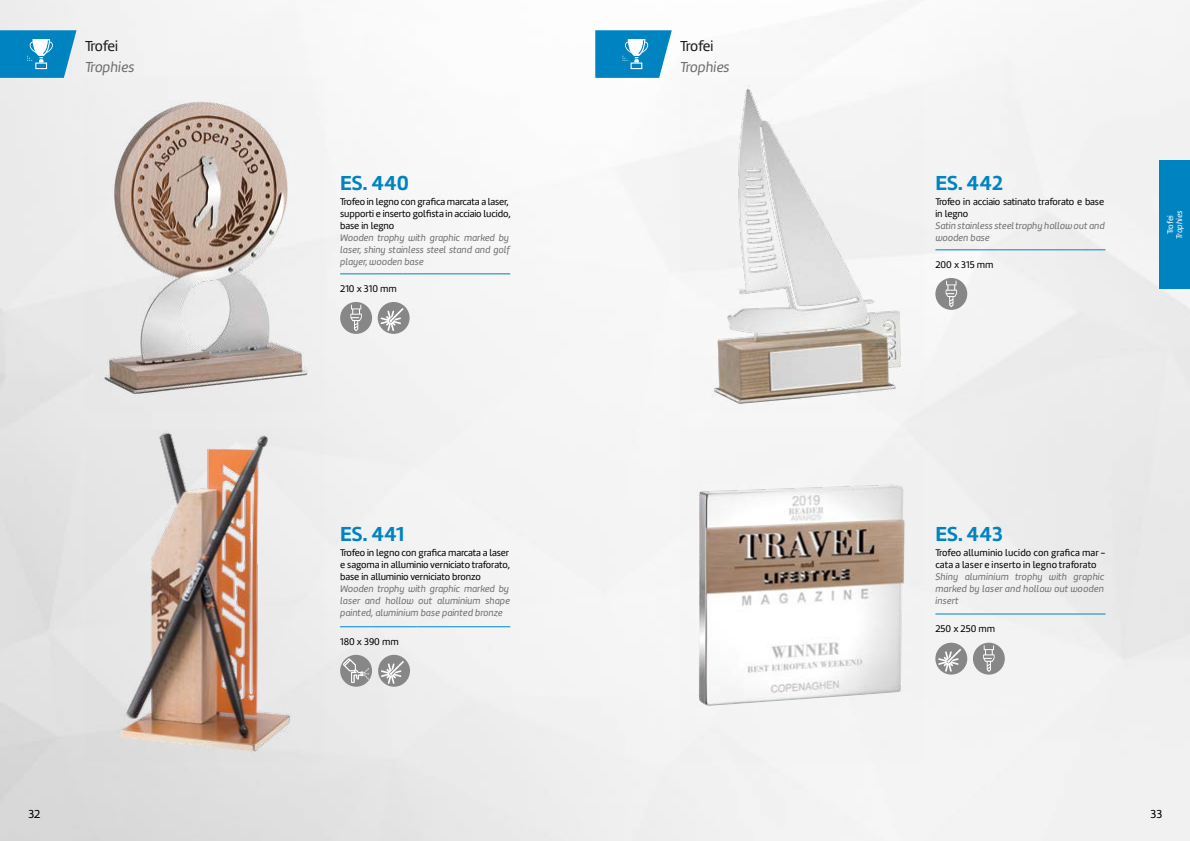
<style>
.page{position:relative;width:1190px;height:841px;background:#fff}
.page>*{position:absolute;margin:0;border:0;box-sizing:border-box;transform-origin:0 0}
.t1{font:21px "Marine UP Bold";color:#0084c1}
.t2{font:15px "Marine Regular Oblicua";color:#706f6f}
.t3{font:15px "Marine UP Regular";letter-spacing:-.04em;color:#1b1b1a}
.t4{font:12px "Marine UP Regular";color:#000}
.t5{font:10px/12px "Marine Regular Oblicua";color:#706f6f;text-align:justify}
.t6{font:10px/12px "Marine UP Regular";letter-spacing:-.01em;color:#000}
.t7{font:10px/12px "Marine UP Regular";letter-spacing:.01em;color:#000}
.t8{font:8.5px "Marine Regular Oblicua";letter-spacing:.01em;color:#fff}
.t9{font:8.5px "Marine UP Regular";letter-spacing:-.015em;color:#fff}
</style>
<div class="page">
<img style="left:0;top:0;width:1190px;height:841px">
<img style="left:85px;top:79px;width:241px;height:331px">
<img style="left:85px;top:430px;width:241px;height:332px">
<img style="left:680px;top:78px;width:244px;height:332px">
<img style="left:680px;top:430px;width:241px;height:332px">
<svg style="left:595px;top:30px;width:77px;height:48px;background:#2d99cb"></svg>
<svg style="left:0;top:30px;width:77px;height:48px;background:#2b98ca"></svg>
<div style="left:1159px;top:160px;width:31px;height:128px;background:#0084c1"></div>
<hr style="left:935px;top:249px;width:63px;height:1px;background:#0084c1">
<hr style="left:998px;top:249px;width:108px;height:1px;background:#0084c1">
<hr style="left:340px;top:626px;width:77px;height:1px;background:#0084c1">
<hr style="left:417px;top:626px;width:93px;height:1px;background:#0084c1">
<hr style="left:340px;top:273px;width:63px;height:1px;background:#0084c1">
<hr style="left:403px;top:273px;width:107px;height:1px;background:#0084c1">
<hr style="left:935px;top:614px;width:77px;height:1px;background:#0084c1">
<hr style="left:1012px;top:614px;width:94px;height:1px;background:#0084c1">
<div style="left:935px;top:278px;width:32px;height:32px;background:#878787;border-radius:50%"></div>
<svg style="left:946px;top:281px;width:11px;height:26px"></svg>
<div style="left:935px;top:643px;width:32px;height:32px;background:#878787;border-radius:50%"></div>
<svg style="left:938px;top:649px;width:23px;height:23px"></svg>
<div style="left:973px;top:643px;width:32px;height:32px;background:#878787;border-radius:50%"></div>
<svg style="left:983px;top:645px;width:12px;height:27px"></svg>
<div style="left:378px;top:302px;width:32px;height:32px;background:#878787;border-radius:50%"></div>
<svg style="left:381px;top:308px;width:23px;height:23px"></svg>
<div style="left:340px;top:302px;width:32px;height:32px;background:#878787;border-radius:50%"></div>
<svg style="left:350px;top:305px;width:12px;height:26px"></svg>
<svg style="left:340px;top:655px;width:32px;height:32px"></svg>
<div style="left:378px;top:655px;width:32px;height:32px;background:#878787;border-radius:50%"></div>
<svg style="left:381px;top:661px;width:23px;height:23px"></svg>
<h2 class="t3" style="left:85px;top:36px;width:35px">Trofei</h2>
<h2 class="t2" style="left:85px;top:57px;width:51px">Trophies</h2>
<h1 class="t1" style="left:340px;top:169px;width:70px">ES. 440</h1>
<p class="t6" style="left:340px;top:195px;width:172px">Trofeo in legno con grafica marcata a laser, supporti e inserto golfista in acciaio lucido, base in legno</p>
<p class="t5" style="left:340px;top:231px;width:171px">Wooden trophy with graphic marked by laser, shiny stainless steel stand and golf player, wooden base</p>
<p class="t6" style="left:340px;top:282px;width:58px">210 x 310 mm</p>
<h1 class="t1" style="left:340px;top:520px;width:66px">ES. 441</h1>
<p class="t6" style="left:340px;top:547px;width:171px;text-align:justify">Trofeo in legno con grafica marcata a laser e sagoma in alluminio verniciato traforato, base in alluminio verniciato bronzo</p>
<p class="t5" style="left:340px;top:583px;width:171px">Wooden trophy with graphic marked by laser and hollow out aluminium shape painted, aluminium base painted bronze</p>
<p class="t6" style="left:340px;top:635px;width:60px">180 x 390 mm</p>
<h2 class="t3" style="left:680px;top:36px;width:35px">Trofei</h2>
<h2 class="t2" style="left:680px;top:57px;width:51px">Trophies</h2>
<h1 class="t1" style="left:935px;top:169px;width:69px">ES. 442</h1>
<p class="t6" style="left:935px;top:195px;width:170px">Trofeo in acciaio satinato traforato e base in legno</p>
<p class="t5" style="left:935px;top:219px;width:171px">Satin stainless steel trophy hollowout and wooden base</p>
<p class="t6" style="left:935px;top:258px;width:60px">200 x 315 mm</p>
<p class="t9" style="left:1165px;top:234px;width:21px;rotate:-90deg">Trofei</p>
<p class="t8" style="left:1174px;top:239px;width:30px;rotate:-90deg">Trophies</p>
<h1 class="t1" style="left:935px;top:520px;width:69px">ES. 443</h1>
<p class="t7" style="left:935px;top:547px;width:172px">Trofeo alluminio lucido con grafica mar - cata a laser e inserto in legno traforato</p>
<p class="t5" style="left:935px;top:571px;width:171px">Shiny aluminium trophy with graphic marked by laser and hollow out wooden insert</p>
<p class="t6" style="left:935px;top:622px;width:61px">250 x 250 mm</p>
<p class="t4" style="left:28px;top:807px;width:14px">32</p>
<p class="t4" style="left:1150px;top:807px;width:13px">33</p>
</div>
